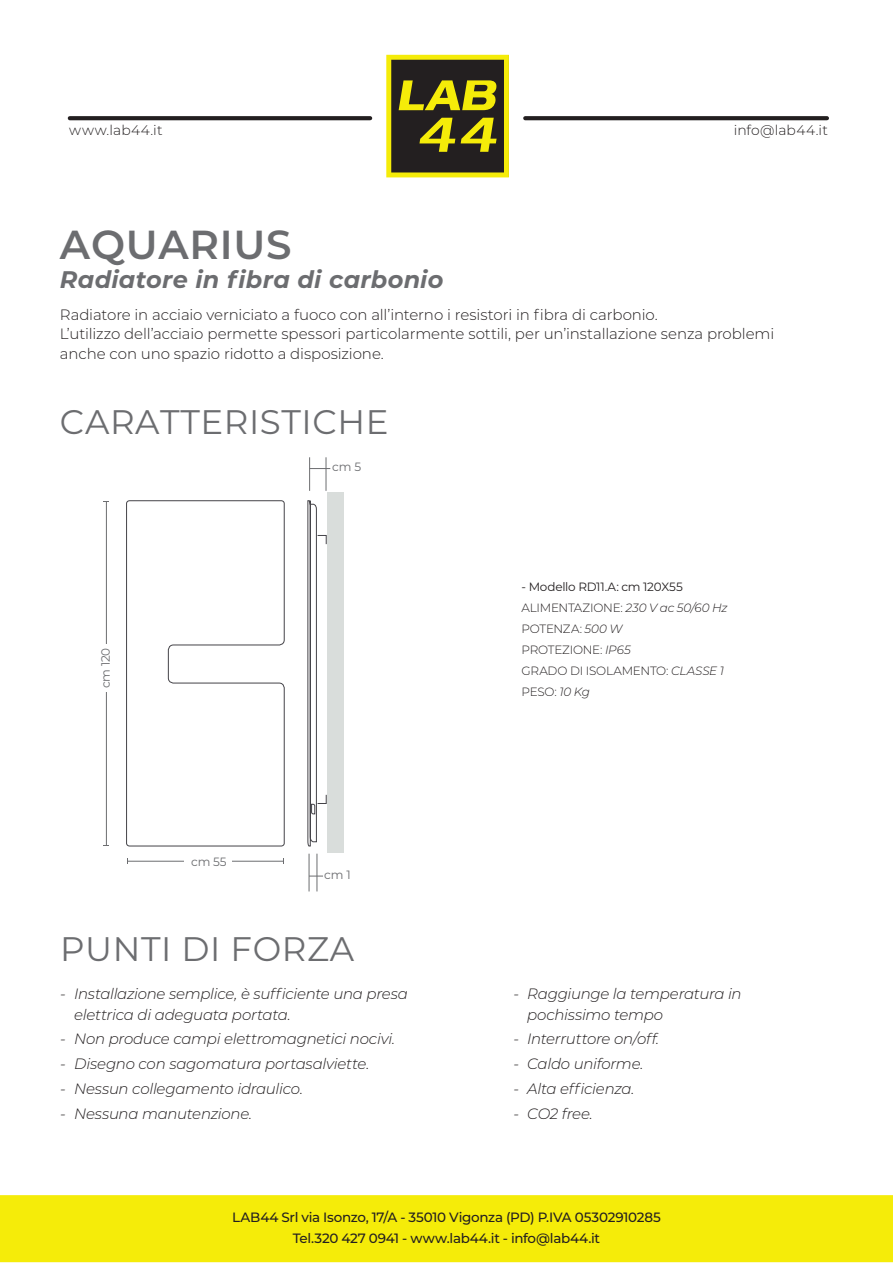
<style>
.page{position:relative;width:893px;height:1263px;background:#fff}
.page>*{position:absolute;margin:0;border:0;box-sizing:border-box;transform-origin:0 0}
.t1{font:600 40.5px "Montserrat";letter-spacing:.015em;color:#6c6d70}
.t2{font:34.05px "Montserrat";letter-spacing:.015em;color:#6c6d70}
.t3{font:italic 700 24px "Montserrat";letter-spacing:.01em;color:#6c6d70}
.t4{font:italic 300 15px/21px "Montserrat";letter-spacing:-.02em;color:#231f20}
.t5{font:300 15px/19.5px "Montserrat";letter-spacing:-.005em;color:#231f20}
.t6{font:300 13.95px "Montserrat";letter-spacing:.01em;color:#231f20}
.t7{font:300 13.95px "Montserrat";letter-spacing:.03em;color:#231f20}
.t8{font:500 13.5px/21px "Montserrat";letter-spacing:-.02em;color:#231f20;text-align:center}
.t9{font:300 12px/21px "Montserrat";letter-spacing:-.015em;color:#231f20}
.t10{font:12px "Montserrat";letter-spacing:-.02em;color:#6c6d70}
.s1{font-weight:400}
.s2{font-style:italic}
</style>
<div class="page">
<div style="left:0;top:1195px;width:893px;height:67px;background:#f5ec09"></div>
<hr style="left:106px;top:501px;width:1px;height:344px;background:#6c6d70">
<div style="left:101px;top:644px;width:10px;height:48px;background:#fff"></div>
<hr style="left:128px;top:861px;width:155px;height:1px;background:#6c6d70">
<div style="left:184px;top:855px;width:48px;height:11px;background:#fff"></div>
<hr style="left:309px;top:854px;width:1px;height:37px;background:#6c6d70">
<hr style="left:317px;top:854px;width:1px;height:37px;background:#6c6d70">
<svg style="left:309px;top:876px;width:14px;height:1px"></svg>
<hr style="left:309px;top:457px;width:1px;height:34px;background:#6c6d70">
<hr style="left:326px;top:457px;width:1px;height:34px;background:#6c6d70">
<svg style="left:310px;top:468px;width:20px;height:1px"></svg>
<div style="left:327px;top:492px;width:17px;height:360px;background:#d9dddb"></div>
<svg style="left:126px;top:500px;width:159px;height:347px"></svg>
<svg style="left:307px;top:500px;width:20px;height:347px"></svg>
<svg style="left:70px;top:116px;width:300px;height:4px"></svg>
<svg style="left:525px;top:116px;width:302px;height:4px"></svg>
<svg style="left:386px;top:55px;width:123px;height:122px;background:#67621a"></svg>
<p class="t7" style="left:69px;top:120px;width:95px">www.lab44.it</p>
<p class="t6" style="left:734px;top:120px;width:96px">info@lab44.it</p>
<h1 class="t1" style="left:60px;top:216px;width:233px">AQUARIUS</h1>
<h3 class="t3" style="left:60px;top:262px;width:385px">Radiatore in fibra di carbonio</h3>
<p class="t5" style="left:60px;top:304px;width:716px">Radiatore in acciaio verniciato a fuoco con all’interno i resistori in fibra di carbonio.<br>L’utilizzo dell’acciaio permette spessori particolarmente sottili, per un’installazione senza problemi anche con uno spazio ridotto a disposizione.</p>
<h2 class="t2" style="left:60px;top:399px;width:330px">CARATTERISTICHE</h2>
<p class="t10" style="left:97px;top:688px;width:42px;rotate:-90deg">cm 120</p>
<p class="t10" style="left:191px;top:853px;width:37px">cm 55</p>
<p class="t10" style="left:332px;top:459px;width:31px">cm 5</p>
<p class="t10" style="left:324px;top:867px;width:28px">cm 1</p>
<h2 class="t2" style="left:60px;top:925px;width:295px">PUNTI DI FORZA</h2>
<p class="t4" style="left:74px;top:982px;width:335px;text-indent:-14px">- Installazione semplice, è sufficiente una presa elettrica di adeguata portata.</p>
<p class="t4" style="left:60px;top:1028px;width:337px">- Non produce campi elettromagnetici nocivi.</p>
<p class="t4" style="left:60px;top:1053px;width:311px">- Disegno con sagomatura portasalviette.</p>
<p class="t4" style="left:60px;top:1078px;width:244px">- Nessun collegamento idraulico.</p>
<p class="t4" style="left:60px;top:1102px;width:193px">- Nessuna manutenzione.</p>
<p class="t9" style="left:522px;top:576px;width:207px"><span class="s1">- Modello RD11.A: cm 120X55<br></span>ALIMENTAZIONE: <span class="s2">230 V ac 50/60 Hz<br></span>POTENZA: <span class="s2">500 W<br></span>PROTEZIONE: <span class="s2">IP65<br></span>GRADO DI ISOLAMENTO: <span class="s2">CLASSE 1<br></span>PESO: <span class="s2">10 Kg</span></p>
<p class="t4" style="left:527px;top:982px;width:216px;text-indent:-14px">- Raggiunge la temperatura in pochissimo tempo</p>
<p class="t4" style="left:513px;top:1028px;width:147px">- Interruttore on/off.</p>
<p class="t4" style="left:513px;top:1053px;width:132px">- Caldo uniforme.</p>
<p class="t4" style="left:513px;top:1078px;width:123px">- Alta efficienza.</p>
<p class="t4" style="left:513px;top:1102px;width:81px">- CO2 free.</p>
<p class="t8" style="left:232px;top:1206px;width:430px">LAB44 Srl via Isonzo, 17/A - 35010 Vigonza (PD) P.IVA 05302910285<br>Tel.320 427 0941 - www.lab44.it - info@lab44.it</p>
</div>
